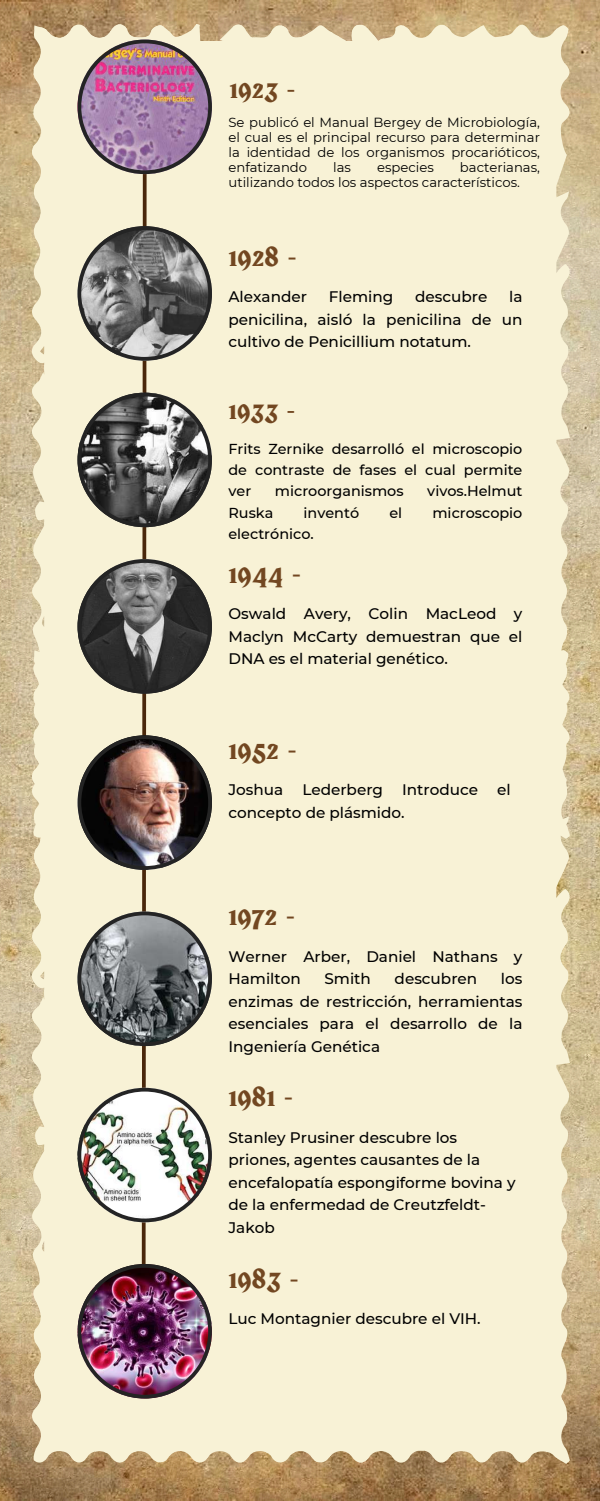
<style>
.page{position:relative;width:600px;height:1501px;background:#fff}
.page>*{position:absolute;margin:0;border:0;box-sizing:border-box;transform-origin:0 0}
.t1{font:700 27.8px "Obra Letra";color:#724721}
.t2{font:700 26.7px "Obra Letra";color:#724721}
.t3{font:700 26.3px "Obra Letra";color:#724721}
.t4{font:500 15.2px/22.5px "Montserrat";color:#000;text-align:justify}
.t5{font:500 14.4px/21.3px "Montserrat";color:#000;text-align:justify}
.t6{font:13.2px/15px "Montserrat";color:#000;text-align:justify}
</style>
<div class="page">
<img style="left:0;top:0;width:600px;height:1500px">
<div style="left:31px;top:24px;width:538px;height:622px;background:#f8f2d6"></div>
<div style="left:31px;top:648px;width:538px;height:814px;background:#f8f2d6"></div>
<img style="left:78px;top:40px;width:134px;height:1357px">
<h2 class="t2" style="left:230px;top:77px;width:68px">1923 -</h2>
<p class="t6" style="left:228px;top:114px;width:313px">Se publicó el Manual Bergey de Microbiología, el cual es el principal recurso para determinar la identidad de los organismos procarióticos, enfatizando</p>
<p class="t6" style="left:228px;top:159px;width:313px;text-indent:231px">bacterianas, utilizando todos los aspectos característicos.</p>
<p class="t6" style="left:333px;top:159px;width:19px">las</p>
<p class="t6" style="left:377px;top:159px;width:58px">especies</p>
<h1 class="t1" style="left:228px;top:244px;width:70px">1928 -</h1>
<p class="t4" style="left:228px;top:285px;width:80px">Alexander</p>
<p class="t4" style="left:329px;top:285px;width:66px">Fleming</p>
<p class="t4" style="left:415px;top:285px;width:74px">descubre</p>
<p class="t4" style="left:228px;top:285px;width:295px;text-indent:281px">la penicilina, aisló la penicilina de un cultivo de Penicillium notatum.</p>
<h3 class="t3" style="left:228px;top:398px;width:69px">1933 -</h3>
<p class="t5" style="left:228px;top:438px;width:295px">Frits Zernike desarrolló el microscopio de contraste de fases el cual permite ver</p>
<p class="t5" style="left:275px;top:480px;width:130px">microorganismos</p>
<p class="t5" style="left:427px;top:480px;width:97px">vivos.Helmut</p>
<p class="t5" style="left:228px;top:501px;width:46px">Ruska</p>
<p class="t5" style="left:304px;top:501px;width:57px">inventó</p>
<p class="t5" style="left:389px;top:501px;width:14px">el</p>
<p class="t5" style="left:432px;top:501px;width:92px">microscopio</p>
<p class="t5" style="left:228px;top:523px;width:87px">electrónico.</p>
<h1 class="t1" style="left:228px;top:561px;width:75px">1944 -</h1>
<p class="t4" style="left:228px;top:602px;width:295px">Oswald Avery, Colin MacLeod y Maclyn McCarty demuestran que el DNA es el material genético.</p>
<h1 class="t1" style="left:228px;top:737px;width:70px">1952 -</h1>
<p class="t4" style="left:228px;top:778px;width:284px">Joshua Lederberg Introduce el concepto de plásmido.</p>
<h1 class="t1" style="left:228px;top:903px;width:68px">1972 -</h1>
<p class="t4" style="left:228px;top:944px;width:295px">Werner Arber, Daniel Nathans y<br>Hamilton</p>
<p class="t4" style="left:325px;top:967px;width:48px">Smith</p>
<p class="t4" style="left:395px;top:967px;width:84px">descubren</p>
<p class="t4" style="left:228px;top:967px;width:295px;text-indent:272px">los enzimas de restricción, herramientas esenciales para el desarrollo de la Ingeniería Genética</p>
<h1 class="t1" style="left:228px;top:1084px;width:67px">1981 -</h1>
<p class="t4" style="left:228px;top:1125px;width:289px;text-align:left">Stanley Prusiner descubre los priones, agentes causantes de la encefalopatía espongiforme bovina y de la enfermedad de Creutzfeldt-<br>Jakob</p>
<h1 class="t1" style="left:228px;top:1265px;width:72px">1983 -</h1>
<p class="t4" style="left:228px;top:1307px;width:254px">Luc Montagnier descubre el VIH.</p>
</div>
